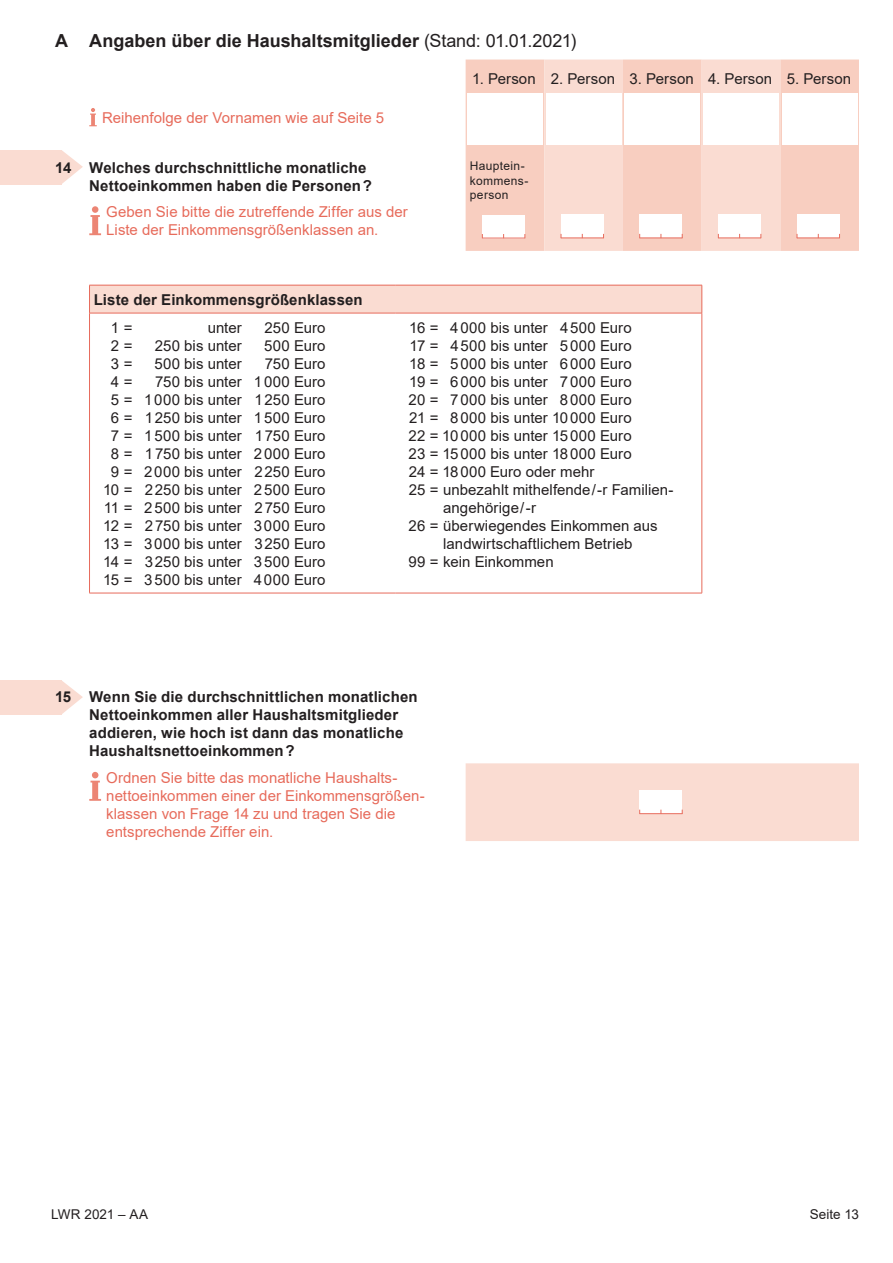
<style>
.page{position:relative;width:893px;height:1263px;background:#fff}
.page>*{position:absolute;margin:0;border:0;box-sizing:border-box;transform-origin:0 0}
.t1{font:700 18px "Arial";color:#231f20}
.t2{font:15px/18px "Arial";letter-spacing:.005em;color:#231f20;text-align:right}
.t3{font:15px/18px "Arial";letter-spacing:.005em;color:#e76b5b}
.t4{font:700 15px/18px "Arial";letter-spacing:.01em;color:#231f20}
.t5{font:13.5px "Arial";letter-spacing:.005em;color:#231f20}
.t6{font:12px/14.4px "Arial";letter-spacing:.03em;color:#231f20}
.s1{font-weight:400}
</style>
<div class="page">
<svg style="left:62px;top:681px;width:21px;height:33px"></svg>
<div style="left:0;top:680px;width:62px;height:34px;background:#fadcd2"></div>
<svg style="left:62px;top:150px;width:21px;height:34px"></svg>
<div style="left:0;top:150px;width:62px;height:34px;background:#fadcd2"></div>
<svg style="left:466px;top:60px;width:393px;height:781px"></svg>
<svg style="left:89px;top:108px;width:8px;height:18px"></svg>
<div style="left:467px;top:94px;width:76px;height:51px;background:#fff"></div>
<div style="left:546px;top:94px;width:75px;height:51px;background:#fff"></div>
<div style="left:625px;top:94px;width:75px;height:51px;background:#fff"></div>
<div style="left:703px;top:94px;width:76px;height:51px;background:#fff"></div>
<div style="left:782px;top:94px;width:75px;height:51px;background:#fff"></div>
<svg style="left:89px;top:215px;width:12px;height:20px"></svg>
<div style="left:92px;top:206px;width:6px;height:7px;background:#ec8574;border-radius:50%"></div>
<div style="left:482px;top:215px;width:43px;height:23px;background:#fff"></div>
<hr style="left:482px;top:238px;width:43px;height:1px;background:#e76b5b">
<div style="left:561px;top:215px;width:42px;height:23px;background:#fff"></div>
<hr style="left:561px;top:238px;width:43px;height:1px;background:#e76b5b">
<div style="left:640px;top:215px;width:42px;height:23px;background:#fff"></div>
<hr style="left:639px;top:238px;width:43px;height:1px;background:#e76b5b">
<div style="left:718px;top:215px;width:43px;height:23px;background:#fff"></div>
<hr style="left:718px;top:238px;width:43px;height:1px;background:#e76b5b">
<div style="left:797px;top:215px;width:42px;height:23px;background:#fff"></div>
<hr style="left:797px;top:238px;width:43px;height:1px;background:#e76b5b">
<div style="left:90px;top:285px;width:612px;height:28px;background:#fadcd2"></div>
<hr style="left:89px;top:285px;width:307px;height:1px;background:#e76b5b">
<svg style="left:89px;top:285px;width:1px;height:28px"></svg>
<hr style="left:396px;top:285px;width:306px;height:1px;background:#e76b5b">
<svg style="left:702px;top:285px;width:1px;height:28px"></svg>
<hr style="left:89px;top:313px;width:307px;height:1px;background:#e76b5b">
<hr style="left:89px;top:313px;width:1px;height:280px;background:#e76b5b">
<hr style="left:396px;top:313px;width:306px;height:1px;background:#e76b5b">
<hr style="left:702px;top:313px;width:1px;height:280px;background:#e76b5b">
<hr style="left:89px;top:593px;width:307px;height:1px;background:#e76b5b">
<hr style="left:396px;top:593px;width:306px;height:1px;background:#e76b5b">
<svg style="left:89px;top:772px;width:12px;height:29px"></svg>
<div style="left:640px;top:790px;width:42px;height:24px;background:#fff"></div>
<hr style="left:639px;top:813px;width:43px;height:1px;background:#e76b5b">
<p class="t1" style="left:55px;top:28px;width:523px">A Angaben über die Haushaltsmitglieder <span class="s1">(Stand: 01.01.2021)</span></p>
<p class="t3" style="left:102px;top:109px;width:284px">Reihenfolge der Vornamen wie auf Seite 5</p>
<p class="t4" style="left:89px;top:158px;width:284px;text-indent:-34px">14 Welches durchschnittliche monatliche<br>Nettoeinkommen haben die Personen?</p>
<p class="t3" style="left:106px;top:203px;width:303px">Geben Sie bitte die zutreffende Ziffer aus der<br>Liste der Einkommensgrößenklassen an.</p>
<p class="t2" style="left:472px;top:70px;width:381px">1. Person 2. Person 3. Person 4. Person 5. Person</p>
<p class="t6" style="left:470px;top:159px;width:60px">Hauptein&shy;kommens&shy;person</p>
<p class="t4" style="left:94px;top:290px;width:270px">Liste der Einkommensgrößenklassen</p>
<p class="t2" style="left:111px;top:318px;width:23px">1 =</p>
<p class="t2" style="left:208px;top:318px;width:36px">unter</p>
<p class="t2" style="left:265px;top:318px;width:62px">250 Euro</p>
<p class="t2" style="left:111px;top:336px;width:23px">2 =</p>
<p class="t2" style="left:155px;top:336px;width:88px">250 bis unter</p>
<p class="t2" style="left:264px;top:336px;width:63px">500 Euro</p>
<p class="t2" style="left:111px;top:354px;width:23px">3 =</p>
<p class="t2" style="left:154px;top:354px;width:89px">500 bis unter</p>
<p class="t2" style="left:265px;top:354px;width:62px">750 Euro</p>
<p class="t2" style="left:111px;top:372px;width:23px">4 =</p>
<p class="t2" style="left:103px;top:372px;width:224px">750 bis unter 1000 Euro<br>5 = 1000 bis unter 1250 Euro<br>6 = 1250 bis unter 1500 Euro<br>7 = 1500 bis unter 1750 Euro<br>8 = 1750 bis unter 2000 Euro<br>9 = 2000 bis unter 2250 Euro<br>10 = 2250 bis unter 2500 Euro<br>11 = 2500 bis unter 2750 Euro<br>12 = 2750 bis unter 3000 Euro<br>13 = 3000 bis unter 3250 Euro<br>14 = 3250 bis unter 3500 Euro<br>15 = 3500 bis unter 4000 Euro</p>
<p class="t2" style="left:409px;top:318px;width:224px">16 = 4000 bis unter 4500 Euro</p>
<p class="t2" style="left:410px;top:336px;width:224px">17 = 4500 bis unter 5000 Euro</p>
<p class="t2" style="left:409px;top:354px;width:224px">18 = 5000 bis unter 6000 Euro</p>
<p class="t2" style="left:409px;top:372px;width:224px">19 = 6000 bis unter 7000 Euro</p>
<p class="t2" style="left:409px;top:390px;width:225px">20 = 7000 bis unter 8000 Euro</p>
<p class="t2" style="left:409px;top:408px;width:224px">21 = 8000 bis unter 10000 Euro</p>
<p class="t2" style="left:408px;top:426px;width:225px">22 = 10000 bis unter 15000 Euro</p>
<p class="t2" style="left:409px;top:444px;width:225px">23 = 15000 bis unter 18000 Euro</p>
<p class="t2" style="left:409px;top:462px;width:187px">24 = 18000 Euro oder mehr</p>
<p class="t2" style="left:409px;top:480px;width:266px">25 = unbezahlt mithelfende / -r Familien-</p>
<p class="t2" style="left:443px;top:498px;width:94px">angehörige / -r</p>
<p class="t2" style="left:409px;top:516px;width:251px">26 = überwiegendes Einkommen aus</p>
<p class="t2" style="left:443px;top:534px;width:191px">landwirtschaftlichem Betrieb</p>
<p class="t2" style="left:408px;top:552px;width:147px">99 = kein Einkommen</p>
<p class="t4" style="left:89px;top:688px;width:330px;text-indent:-34px">15 Wenn Sie die durchschnittlichen monatlichen Nettoeinkommen aller Haushaltsmitglieder addieren, wie hoch ist dann das monatliche Haushaltsnettoeinkommen?</p>
<p class="t3" style="left:106px;top:768px;width:320px">Ordnen Sie bitte das monatliche Haushalts&shy;nettoeinkommen einer der Einkommensgrößen&shy;klassen von Frage 14 zu und tragen Sie die entsprechende Ziffer ein.</p>
<p class="t5" style="left:51px;top:1205px;width:99px">LWR 2021 – AA</p>
<p class="t5" style="left:810px;top:1205px;width:51px">Seite 13</p>
</div>
